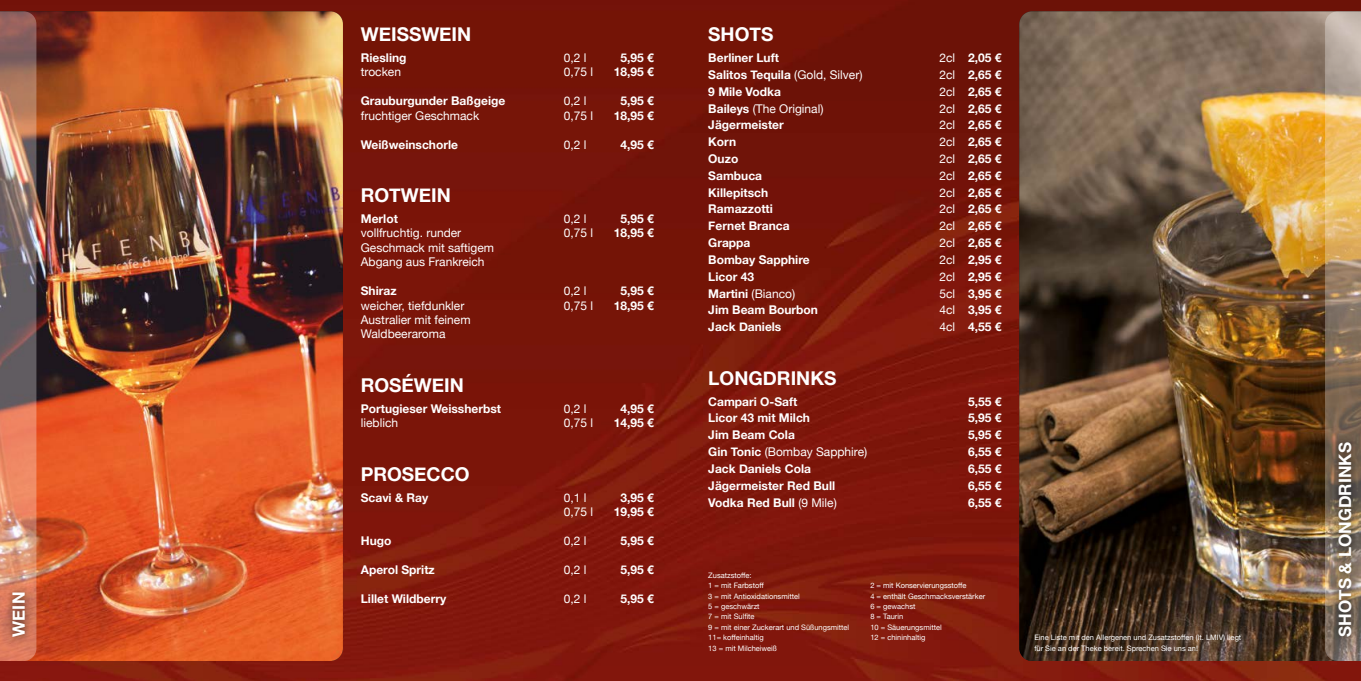
<style>
.page{position:relative;width:1361px;height:681px;background:#fff}
.page>*{position:absolute;margin:0;border:0;box-sizing:border-box;transform-origin:0 0}
.t1{font:700 19px "Helvetica Neue";color:#fff}
.t2{font:700 17px "Helvetica Neue";color:#fff}
.t3{font:700 12px "Helvetica Neue";color:#fff}
.t4{font:12px/14.4px "Helvetica Neue";color:#fff}
.t5{font:7.5px/10.4px "Helvetica Neue";color:#fff}
.s1{font-weight:400}
.s2{font-weight:700}
</style>
<div class="page">
<img style="left:0;top:0;width:1361px;height:680px">
<img style="left:1019px;top:11px;width:306px;height:649px">
<img style="left:36px;top:11px;width:307px;height:649px">
<img style="left:0;top:11px;width:36px;height:649px">
<div style="left:4px;top:584px;width:29px;height:60px;background:#000;opacity:.75"></div>
<svg style="left:1325px;top:11px;width:36px;height:649px;background:#b39771"></svg>
<div style="left:1330px;top:434px;width:29px;height:210px;background:#000;opacity:.75"></div>
<h2 class="t2" style="left:5px;top:636px;width:46px;rotate:-90deg">WEIN</h2>
<h1 class="t1" style="left:361px;top:20px;width:112px">WEISSWEIN</h1>
<p class="t3" style="left:361px;top:48px;width:47px">Riesling</p>
<p class="t4" style="left:564px;top:51px;width:24px">0,2 l</p>
<p class="t3" style="left:620px;top:48px;width:35px">5,95 €</p>
<p class="t4" style="left:361px;top:66px;width:42px">trocken</p>
<p class="t4" style="left:564px;top:66px;width:31px">0,75 l</p>
<p class="t3" style="left:614px;top:63px;width:42px">18,95 €</p>
<p class="t3" style="left:361px;top:92px;width:146px">Grauburgunder Baßgeige</p>
<p class="t4" style="left:564px;top:94px;width:24px">0,2 l</p>
<p class="t3" style="left:620px;top:92px;width:35px">5,95 €</p>
<p class="t4" style="left:361px;top:109px;width:120px">fruchtiger Geschmack</p>
<p class="t4" style="left:564px;top:109px;width:31px">0,75 l</p>
<p class="t3" style="left:614px;top:106px;width:42px">18,95 €</p>
<p class="t3" style="left:361px;top:135px;width:99px">Weißweinschorle</p>
<p class="t4" style="left:564px;top:138px;width:24px">0,2 l</p>
<p class="t3" style="left:620px;top:135px;width:35px">4,95 €</p>
<h1 class="t1" style="left:361px;top:180px;width:92px">ROTWEIN</h1>
<p class="t3" style="left:361px;top:209px;width:39px">Merlot</p>
<p class="t4" style="left:564px;top:212px;width:24px">0,2 l</p>
<p class="t3" style="left:620px;top:209px;width:35px">5,95 €</p>
<p class="t4" style="left:361px;top:226px;width:102px">vollfruchtig. runder</p>
<p class="t4" style="left:564px;top:226px;width:31px">0,75 l</p>
<p class="t3" style="left:614px;top:224px;width:42px">18,95 €</p>
<p class="t4" style="left:361px;top:241px;width:135px">Geschmack mit saftigem<br>Abgang aus Frankreich</p>
<p class="t3" style="left:361px;top:281px;width:37px">Shiraz</p>
<p class="t4" style="left:564px;top:284px;width:24px">0,2 l</p>
<p class="t3" style="left:620px;top:281px;width:35px">5,95 €</p>
<p class="t4" style="left:361px;top:298px;width:105px">weicher, tiefdunkler</p>
<p class="t4" style="left:564px;top:298px;width:31px">0,75 l</p>
<p class="t3" style="left:614px;top:296px;width:42px">18,95 €</p>
<p class="t4" style="left:361px;top:313px;width:111px">Australier mit feinem<br>Waldbeeraroma</p>
<h1 class="t1" style="left:361px;top:370px;width:105px">ROSÉWEIN</h1>
<p class="t3" style="left:361px;top:399px;width:142px">Portugieser Weissherbst</p>
<p class="t4" style="left:564px;top:402px;width:24px">0,2 l</p>
<p class="t3" style="left:620px;top:399px;width:35px">4,95 €</p>
<p class="t4" style="left:361px;top:416px;width:39px">lieblich</p>
<p class="t4" style="left:564px;top:416px;width:31px">0,75 l</p>
<p class="t3" style="left:614px;top:413px;width:42px">14,95 €</p>
<h1 class="t1" style="left:361px;top:459px;width:110px">PROSECCO</h1>
<p class="t3" style="left:361px;top:488px;width:69px">Scavi &amp; Ray</p>
<p class="t4" style="left:564px;top:490px;width:24px">0,1 l</p>
<p class="t3" style="left:620px;top:488px;width:35px">3,95 €</p>
<p class="t4" style="left:564px;top:505px;width:31px">0,75 l</p>
<p class="t3" style="left:614px;top:502px;width:42px">19,95 €</p>
<p class="t3" style="left:361px;top:531px;width:32px">Hugo</p>
<p class="t4" style="left:564px;top:534px;width:24px">0,2 l</p>
<p class="t3" style="left:620px;top:531px;width:35px">5,95 €</p>
<p class="t3" style="left:361px;top:560px;width:75px">Aperol Spritz</p>
<p class="t4" style="left:564px;top:562px;width:24px">0,2 l</p>
<p class="t3" style="left:620px;top:560px;width:35px">5,95 €</p>
<p class="t3" style="left:361px;top:588px;width:87px">Lillet Wildberry</p>
<p class="t4" style="left:564px;top:591px;width:24px">0,2 l</p>
<p class="t3" style="left:620px;top:588px;width:35px">5,95 €</p>
<h1 class="t1" style="left:708px;top:20px;width:67px">SHOTS</h1>
<p class="t3" style="left:708px;top:48px;width:72px">Berliner Luft</p>
<p class="t3" style="left:939px;top:48px;width:64px"><span class="s1">2cl</span> 2,05 €</p>
<p class="t3" style="left:708px;top:65px;width:156px">Salitos Tequila <span class="s1">(Gold, Silver)</span></p>
<p class="t3" style="left:939px;top:65px;width:64px"><span class="s1">2cl</span> 2,65 €</p>
<p class="t3" style="left:708px;top:82px;width:74px">9 Mile Vodka</p>
<p class="t3" style="left:939px;top:82px;width:64px"><span class="s1">2cl</span> 2,65 €</p>
<p class="t4" style="left:708px;top:102px;width:117px"><span class="s2">Baileys</span> (The Original)</p>
<p class="t3" style="left:939px;top:99px;width:64px"><span class="s1">2cl</span> 2,65 €</p>
<p class="t3" style="left:708px;top:116px;width:77px">Jägermeister</p>
<p class="t3" style="left:939px;top:116px;width:64px"><span class="s1">2cl</span> 2,65 €</p>
<p class="t3" style="left:708px;top:132px;width:29px">Korn</p>
<p class="t3" style="left:939px;top:132px;width:64px"><span class="s1">2cl</span> 2,65 €</p>
<p class="t3" style="left:708px;top:149px;width:32px">Ouzo</p>
<p class="t3" style="left:939px;top:149px;width:64px"><span class="s1">2cl</span> 2,65 €</p>
<p class="t3" style="left:708px;top:166px;width:55px">Sambuca</p>
<p class="t3" style="left:939px;top:166px;width:64px"><span class="s1">2cl</span> 2,65 €</p>
<p class="t3" style="left:708px;top:183px;width:61px">Killepitsch</p>
<p class="t3" style="left:939px;top:183px;width:64px"><span class="s1">2cl</span> 2,65 €</p>
<p class="t3" style="left:708px;top:200px;width:66px">Ramazzotti</p>
<p class="t3" style="left:939px;top:200px;width:64px"><span class="s1">2cl</span> 2,65 €</p>
<p class="t3" style="left:708px;top:216px;width:83px">Fernet Branca</p>
<p class="t3" style="left:939px;top:216px;width:64px"><span class="s1">2cl</span> 2,65 €</p>
<p class="t3" style="left:708px;top:233px;width:44px">Grappa</p>
<p class="t3" style="left:939px;top:233px;width:64px"><span class="s1">2cl</span> 2,65 €</p>
<p class="t3" style="left:708px;top:250px;width:103px">Bombay Sapphire</p>
<p class="t3" style="left:939px;top:250px;width:64px"><span class="s1">2cl</span> 2,95 €</p>
<p class="t3" style="left:708px;top:267px;width:47px">Licor 43</p>
<p class="t3" style="left:939px;top:267px;width:64px"><span class="s1">2cl</span> 2,95 €</p>
<p class="t4" style="left:708px;top:286px;width:88px"><span class="s2">Martini</span> (Bianco)</p>
<p class="t3" style="left:939px;top:284px;width:64px"><span class="s1">5cl</span> 3,95 €</p>
<p class="t3" style="left:708px;top:300px;width:111px">Jim Beam Bourbon</p>
<p class="t3" style="left:939px;top:300px;width:64px"><span class="s1">4cl</span> 3,95 €</p>
<p class="t3" style="left:708px;top:317px;width:75px">Jack Daniels</p>
<p class="t3" style="left:939px;top:317px;width:64px"><span class="s1">4cl</span> 4,55 €</p>
<h1 class="t1" style="left:708px;top:363px;width:130px">LONGDRINKS</h1>
<p class="t3" style="left:708px;top:392px;width:91px">Campari O-Saft</p>
<p class="t3" style="left:968px;top:392px;width:35px">5,55 €</p>
<p class="t3" style="left:708px;top:408px;width:103px">Licor 43 mit Milch</p>
<p class="t3" style="left:968px;top:408px;width:35px">5,95 €</p>
<p class="t3" style="left:708px;top:425px;width:88px">Jim Beam Cola</p>
<p class="t3" style="left:968px;top:425px;width:35px">5,95 €</p>
<p class="t4" style="left:708px;top:445px;width:160px"><span class="s2">Gin Tonic</span> (Bombay Sapphire)</p>
<p class="t3" style="left:968px;top:442px;width:35px">6,55 €</p>
<p class="t3" style="left:708px;top:459px;width:104px">Jack Daniels Cola</p>
<p class="t3" style="left:968px;top:459px;width:35px">6,55 €</p>
<p class="t3" style="left:708px;top:476px;width:128px">Jägermeister Red Bull</p>
<p class="t3" style="left:968px;top:476px;width:35px">6,55 €</p>
<p class="t3" style="left:708px;top:492px;width:130px">Vodka Red Bull <span class="s1">(9 Mile)</span></p>
<p class="t3" style="left:968px;top:492px;width:35px">6,55 €</p>
<p class="t5" style="left:708px;top:570px;width:57px">Zusatzstoffe:<br>1 = mit Farbstoff</p>
<p class="t5" style="left:870px;top:580px;width:98px">2 = mit Konservierungsstoffe</p>
<p class="t5" style="left:708px;top:591px;width:93px">3 = mit Antioxidationsmittel</p>
<p class="t5" style="left:870px;top:591px;width:116px">4 = enthält Geschmacksverstärker</p>
<p class="t5" style="left:708px;top:601px;width:53px">5 = geschwärzt</p>
<p class="t5" style="left:870px;top:601px;width:47px">6 = gewachst</p>
<p class="t5" style="left:708px;top:611px;width:48px">7 = mit Sulfite</p>
<p class="t5" style="left:870px;top:611px;width:34px">8 = Taurin</p>
<p class="t5" style="left:708px;top:622px;width:142px">9 = mit einer Zuckerart und Süßungsmittel</p>
<p class="t5" style="left:870px;top:622px;width:73px">10 = Säuerungsmittel</p>
<p class="t5" style="left:708px;top:632px;width:57px">11= koffeinhaltig</p>
<p class="t5" style="left:870px;top:632px;width:57px">12 = chininhaltig</p>
<p class="t5" style="left:708px;top:643px;width:70px">13 = mit Milcheiweiß</p>
<p class="t5" style="left:1034px;top:632px;width:208px">Eine Liste mit den Allergenen und Zusatzstoffen (lt. LMIV) liegt für Sie an der Theke bereit. Sprechen Sie uns an!</p>
<h2 class="t2" style="left:1331px;top:636px;width:195px;rotate:-90deg">SHOTS &amp; LONGDRINKS</h2>
</div>
